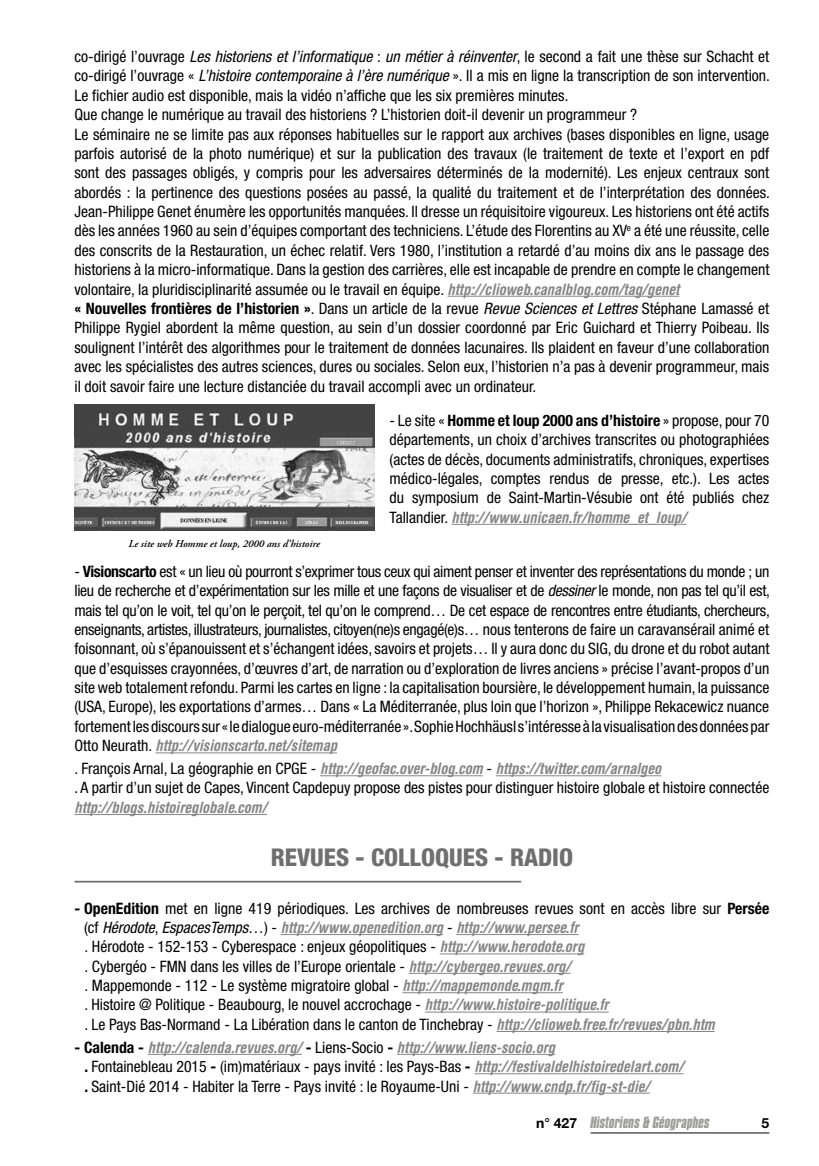
<style>
.page{position:relative;width:819px;height:1166px;background:#fff}
.page>*{position:absolute;margin:0;border:0;box-sizing:border-box;transform-origin:0 0}
.t1{font:800 condensed 24.5px "Helvetica Neue";color:#706f6f}
.t2{font:condensed 15.75px/19.4px "Helvetica Neue";color:#000}
.t3{font:italic 700 condensed 15.75px/22.9px "Helvetica Rounded";color:#878787}
.t4{font:italic 700 14px "Compacta BT";color:#9d9d9c}
.t5{font:700 14px "Helvetica Neue";color:#000}
.t6{font:italic 600 10.5px "Adobe Garamond Pro";color:#000}
.s1{font-style:italic}
.s2{font-family:"Helvetica Rounded";font-weight:700;font-style:italic;color:#878787}
.s3{font-weight:700}
.s4{font-family:"Helvetica Neue";font-weight:400;font-style:normal;color:#000}
.s5{font-family:"Helvetica Neue";font-weight:400;color:#000}
.s6{font-family:"Helvetica Neue";font-style:normal;color:#000}
</style>
<div class="page">
<hr style="left:590px;top:1132px;width:179px;height:1px;background:#000">
<hr style="left:447px;top:296px;width:232px;height:1px;background:#878787">
<hr style="left:451px;top:524px;width:235px;height:1px;background:#878787">
<hr style="left:155px;top:752px;width:182px;height:1px;background:#878787">
<hr style="left:320px;top:775px;width:162px;height:1px;background:#878787">
<hr style="left:496px;top:775px;width:165px;height:1px;background:#878787">
<hr style="left:74px;top:814px;width:193px;height:1px;background:#878787">
<hr style="left:74px;top:881px;width:447px;height:1px;background:#706f6f">
<hr style="left:281px;top:934px;width:162px;height:1px;background:#878787">
<hr style="left:456px;top:934px;width:122px;height:1px;background:#878787">
<hr style="left:439px;top:953px;width:145px;height:1px;background:#878787">
<hr style="left:409px;top:973px;width:161px;height:1px;background:#878787">
<hr style="left:402px;top:992px;width:161px;height:1px;background:#878787">
<hr style="left:425px;top:1012px;width:183px;height:1px;background:#878787">
<hr style="left:496px;top:1031px;width:218px;height:1px;background:#878787">
<hr style="left:148px;top:1054px;width:154px;height:1px;background:#878787">
<hr style="left:397px;top:1054px;width:158px;height:1px;background:#878787">
<hr style="left:474px;top:1073px;width:209px;height:1px;background:#878787">
<hr style="left:472px;top:1093px;width:177px;height:1px;background:#878787">
<img style="left:74px;top:404px;width:300px;height:127px">
<p class="t2" style="left:74px;top:47px;width:697px">co-dirigé l’ouvrage <span class="s1">Les historiens et l’informatique</span> : <span class="s1">un métier à réinventer</span>, le second a fait une thèse sur Schacht et co-dirigé l’ouvrage « <span class="s1">L’histoire contemporaine à l’ère numérique</span> ». Il a mis en ligne la transcription de son intervention.<br>Le fichier audio est disponible, mais la vidéo n’affiche que les six premières minutes.<br>Que change le numérique au travail des historiens ? L’historien doit-il devenir un programmeur ?<br>Le séminaire ne se limite pas aux réponses habituelles sur le rapport aux archives (bases disponibles en ligne, usage parfois autorisé de la photo numérique) et sur la publication des travaux (le traitement de texte et l’export en pdf sont des passages obligés, y compris pour les adversaires déterminés de la modernité). Les enjeux centraux sont abordés : la pertinence des questions posées au passé, la qualité du traitement et de l’interprétation des données.<br>Jean-Philippe Genet énumère les opportunités manquées. Il dresse un réquisitoire vigoureux. Les historiens ont été actifs dès les années 1960 au sein d’équipes comportant des techniciens. L’étude des Florentins au XV<sup>e</sup> a été une réussite, celle des conscrits de la Restauration, un échec relatif. Vers 1980, l’institution a retardé d’au moins dix ans le passage des historiens à la micro-informatique. Dans la gestion des carrières, elle est incapable de prendre en compte le changement volontaire, la pluridisciplinarité assumée ou le travail en équipe. <span class="s2">http://clioweb.canalblog.com/tag/genet<br></span><span class="s3">« Nouvelles frontières de l’historien »</span>. Dans un article de la revue <span class="s1">Revue Sciences et Lettres</span> Stéphane Lamassé et Philippe Rygiel abordent la même question, au sein d’un dossier coordonné par Eric Guichard et Thierry Poibeau. Ils soulignent l’intérêt des algorithmes pour le traitement de données lacunaires. Ils plaident en faveur d’une collaboration avec les spécialistes des autres sciences, dures ou sociales. Selon eux, l’historien n’a pas à devenir programmeur, mais il doit savoir faire une lecture distanciée du travail accompli avec un ordinateur.</p>
<p class="t2" style="left:389px;top:410px;width:381px;text-align:justify">- Le site « <span class="s3">Homme et loup 2000 ans d’histoire</span> » propose, pour 70 départements, un choix d’archives transcrites ou photographiées (actes de décès, documents administratifs, chroniques, expertises médico-légales, comptes rendus de presse, etc.). Les actes du symposium de Saint-Martin-Vésubie ont été publiés chez</p>
<p class="t3" style="left:389px;top:505px;width:298px"><span class="s4">Tallandier.</span> http://www.unicaen.fr/homme_et_loup/</p>
<p class="t2" style="left:74px;top:561px;width:697px;text-align:justify">- <span class="s3">Visionscarto</span> est « un lieu où pourront s’exprimer tous ceux qui aiment penser et inventer des représentations du monde ; un lieu de recherche et d’expérimentation sur les mille et une façons de visualiser et de <span class="s1">dessiner</span> le monde, non pas tel qu’il est, mais tel qu’on le voit, tel qu’on le perçoit, tel qu’on le comprend… De cet espace de rencontres entre étudiants, chercheurs, enseignants, artistes, illustrateurs, journalistes, citoyen(ne)s engagé(e)s… nous tenterons de faire un caravansérail animé et foisonnant, où s’épanouissent et s’échangent idées, savoirs et projets… Il y aura donc du SIG, du drone et du robot autant que d’esquisses crayonnées, d’œuvres d’art, de narration ou d’exploration de livres anciens » précise l’avant-propos d’un site web totalement refondu. Parmi les cartes en ligne : la capitalisation boursière, le développement humain, la puissance (USA, Europe), les exportations d’armes… Dans « La Méditerranée, plus loin que l’horizon », Philippe Rekacewicz nuance fortement les discours sur « le dialogue euro-méditerranée ». Sophie Hochhäusl s’intéresse à la visualisation des données par</p>
<p class="t3" style="left:74px;top:734px;width:588px"><span class="s4">Otto Neurath.</span> http://visionscarto.net/sitemap<br><span class="s4">. François Arnal, La géographie en CPGE -</span> http://geofac.over-blog.com <span class="s4">-</span> https://twitter.com/arnalgeo</p>
<p class="t2" style="left:74px;top:778px;width:696px">. A partir d’un sujet de Capes, Vincent Capdepuy propose des pistes pour distinguer histoire globale et histoire connectée</p>
<p class="t3" style="left:74px;top:795px;width:194px">http://blogs.histoireglobale.com/</p>
<h1 class="t1" style="left:271px;top:842px;width:304px">REVUES - COLLOQUES - RADIO</h1>
<p class="t2" style="left:74px;top:898px;width:696px"><span class="s3">- OpenEdition</span> met en ligne 419 périodiques. Les archives de nombreuses revues sont en accès libre sur <span class="s3">Persée</span></p>
<p class="t3" style="left:84px;top:915px;width:496px"><span class="s4">(cf</span> <span class="s5">Hérodote</span><span class="s4">,</span> <span class="s5">EspacesTemps</span><span class="s4">…) -</span> http://www.openedition.org <span class="s4">-</span> http://www.persee.fr</p>
<p class="t2" style="left:84px;top:937px;width:631px">. Hérodote - 152-153 - Cyberespace : enjeux géopolitiques - <span class="s2">http://www.herodote.org<br></span>. Cybergéo - FMN dans les villes de l’Europe orientale - <span class="s2">http://cybergeo.revues.org/<br></span>. Mappemonde - 112 - Le système migratoire global - <span class="s2">http://mappemonde.mgm.fr<br></span>. Histoire @ Politique - Beaubourg, le nouvel accrochage - <span class="s2">http://www.histoire-politique.fr<br></span>. Le Pays Bas-Normand - La Libération dans le canton de Tinchebray - <span class="s2">http://clioweb.free.fr/revues/pbn.htm</span></p>
<p class="t3" style="left:74px;top:1035px;width:482px"><span class="s6">- Calenda -</span> http://calenda.revues.org/ <span class="s6">-</span> <span class="s4">Liens-Socio</span> <span class="s6">-</span> http://www.liens-socio.org</p>
<p class="t2" style="left:84px;top:1057px;width:600px"><span class="s3">.</span> Fontainebleau 2015 <span class="s3">-</span> (im)matériaux - pays invité : les Pays-Bas <span class="s3">-</span> <span class="s2">http://festivaldelhistoiredelart.com/ </span><span class="s3">.</span> Saint-Dié 2014 - Habiter la Terre - Pays invité : le Royaume-Uni - <span class="s2">http://www.cndp.fr/fig-st-die/</span></p>
<p class="t6" style="left:129px;top:538px;width:193px">Le site web Homme et loup, 2000 ans d’histoire</p>
<p class="t4" style="left:536px;top:1113px;width:175px"><span class="s6">n° 427</span> Historiens &amp; Géographes</p>
<p class="t5" style="left:761px;top:1114px;width:9px">5</p>
</div>
